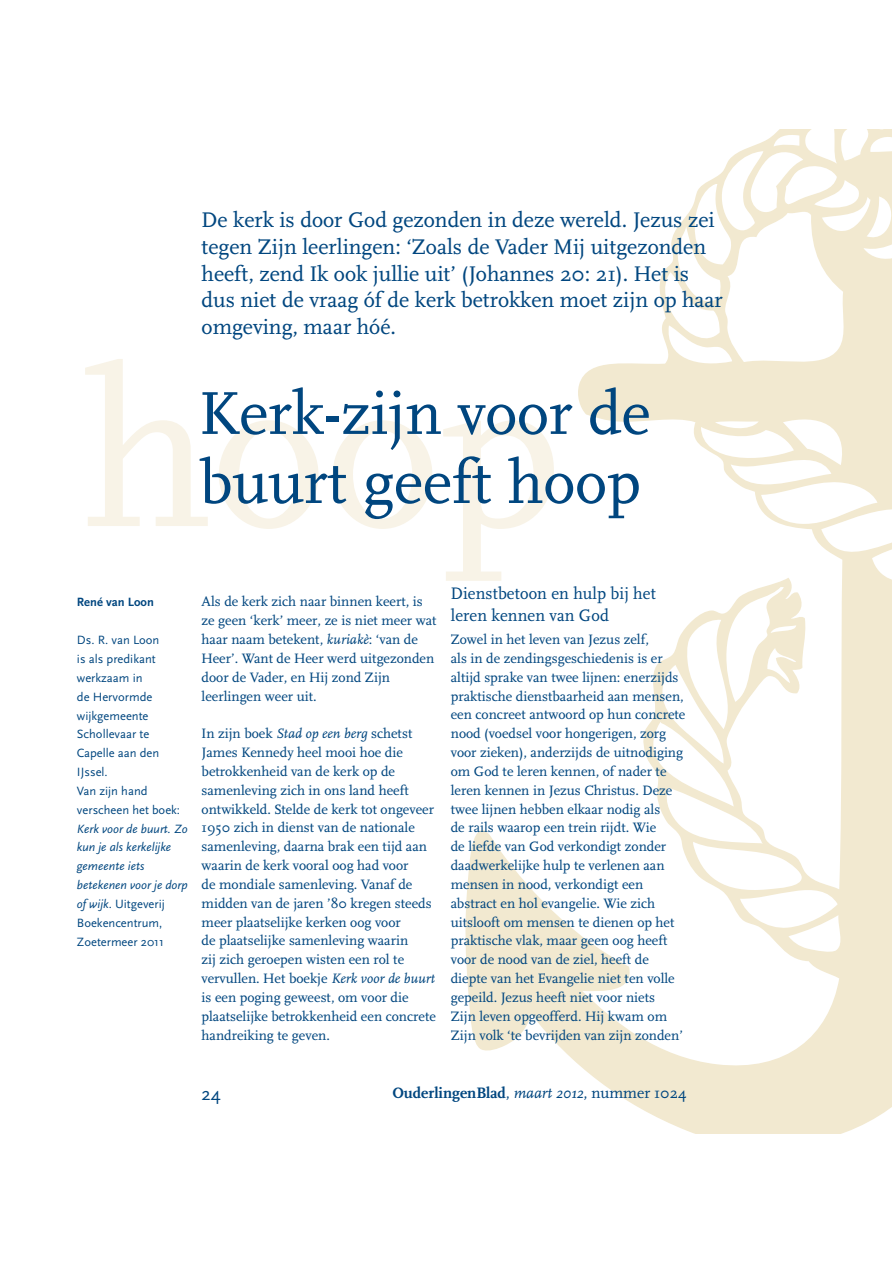
<style>
.page{position:relative;width:893px;height:1263px;background:#fff}
.page>*{position:absolute;margin:0;border:0;box-sizing:border-box;transform-origin:0 0}
.t1{font:62.85px/69px "Cscala";color:#00467f}
.t2{font:22.05px/26.7px "Cscala";color:#00467f}
.t3{font:18.9px "Scala Sans";color:#00467f}
.t4{font:17.25px/22px "Cscala";letter-spacing:.005em;color:#00467f}
.t5{font:700 15.75px "Cscala";color:#00467f}
.t6{font:14.1px/18.9px "Cscala";color:#00467f}
.t7{font:12.6px/18.9px "Scala Sans";color:#00467f}
.t8{font:italic 12.6px/18.9px "Scala Sans";color:#00467f}
.t9{font:700 12.6px "Scala Sans";color:#00467f}
.s1{font-style:normal}
.s2{font-style:italic}
.s3{font-weight:400}
.s4{font-weight:400;font-style:italic}
</style>
<div class="page">
<svg style="left:465px;top:130px;width:426px;height:1003px"></svg>
<svg style="left:85px;top:359px;width:469px;height:222px"></svg>
<h2 class="t2" style="left:202px;top:208px;width:523px">De kerk is door God gezonden in deze wereld. Jezus zei tegen Zijn leerlingen: ‘Zoals de Vader Mij uitgezonden heeft, zend Ik ook jullie uit’ (Johannes 20: 21). Het is dus niet de vraag óf de kerk betrokken moet zijn op haar omgeving, maar hóé.</h2>
<h1 class="t1" style="left:199px;top:383px;width:453px">Kerk-zijn voor de buurt geeft hoop</h1>
<p class="t9" style="left:77px;top:596px;width:78px">René van Loon</p>
<p class="t7" style="left:77px;top:631px;width:105px">Ds. R. van Loon<br>is als predikant werkzaam in<br>de Hervormde wijkgemeente<br>Schollevaar te<br>Capelle aan den<br>IJssel.<br>Van zijn hand verscheen het boek:</p>
<p class="t8" style="left:77px;top:820px;width:112px">Kerk voor de buurt. Zo kun je als kerkelijke gemeente iets betekenen voor je dorp of wijk<span class="s1">. Uitgeverij<br>Boekencentrum,<br>Zoetermeer 2011</span></p>
<p class="t6" style="left:202px;top:593px;width:236px">Als de kerk zich naar binnen keert, is ze geen ‘kerk’ meer, ze is niet meer wat haar naam betekent, <span class="s2">kuriakè</span>: ‘van de Heer’. Want de Heer werd uitgezonden door de Vader, en Hij zond Zijn leerlingen weer uit.</p>
<p class="t6" style="left:202px;top:725px;width:236px">In zijn boek <span class="s2">Stad op een berg</span> schetst James Kennedy heel mooi hoe die betrokkenheid van de kerk op de samenleving zich in ons land heeft ontwikkeld. Stelde de kerk tot ongeveer 1950 zich in dienst van de nationale samenleving, daarna brak een tijd aan waarin de kerk vooral oog had voor<br>de mondiale samenleving. Vanaf de midden van de jaren ’80 kregen steeds meer plaatselijke kerken oog voor<br>de plaatselijke samenleving waarin<br>zij zich geroepen wisten een rol te vervullen. Het boekje <span class="s2">Kerk voor de buurt </span>is een poging geweest, om voor die plaatselijke betrokkenheid een concrete handreiking te geven.</p>
<p class="t4" style="left:451px;top:583px;width:207px">Dienstbetoon en hulp bij het leren kennen van God</p>
<p class="t6" style="left:451px;top:631px;width:236px">Zowel in het leven van Jezus zelf,<br>als in de zendingsgeschiedenis is er altijd sprake van twee lijnen: enerzijds praktische dienstbaarheid aan mensen, een concreet antwoord op hun concrete nood (voedsel voor hongerigen, zorg voor zieken), anderzijds de uitnodiging om God te leren kennen, of nader te leren kennen in Jezus Christus. Deze twee lijnen hebben elkaar nodig als<br>de rails waarop een trein rijdt. Wie<br>de liefde van God verkondigt zonder daadwerkelijke hulp te verlenen aan mensen in nood, verkondigt een abstract en hol evangelie. Wie zich uitslooft om mensen te dienen op het praktische vlak, maar geen oog heeft voor de nood van de ziel, heeft de diepte van het Evangelie niet ten volle gepeild. Jezus heeft niet voor niets<br>Zijn leven opgeofferd. Hij kwam om Zijn volk ‘te bevrijden van zijn zonden’</p>
<h3 class="t3" style="left:202px;top:1086px;width:21px">24</h3>
<p class="t5" style="left:392px;top:1086px;width:296px">OuderlingenBlad<span class="s3">,</span> <span class="s4">maart 2012</span><span class="s3">, nummer 1024</span></p>
</div>
